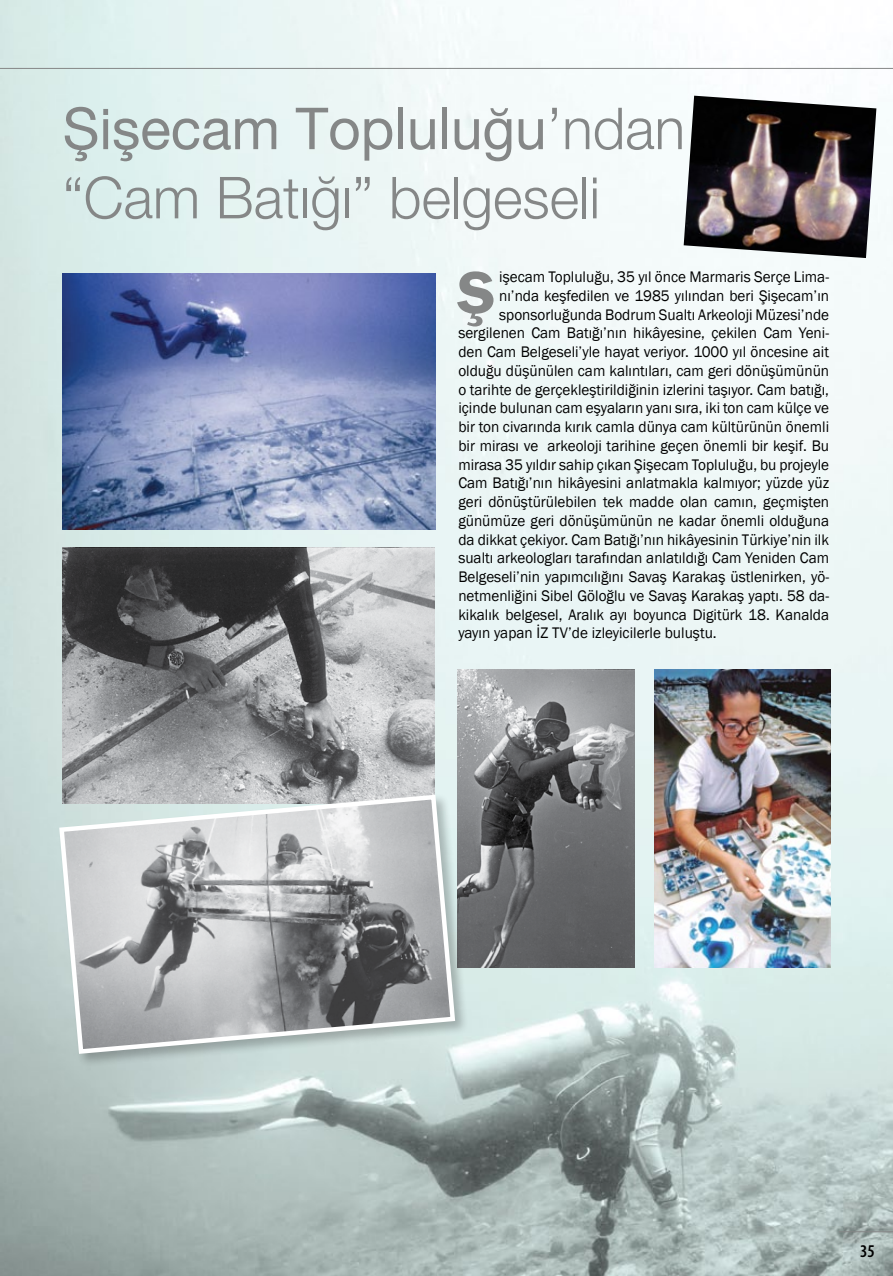
<style>
.page{position:relative;width:893px;height:1276px;background:#fff}
.page>*{position:absolute;margin:0;border:0;box-sizing:border-box;transform-origin:0 0}
.t1{font:600 61.65px "Franklin Gothic";color:#858787;scale:1.08 1}
.t2{font:57.9px "Helvetica Neue X Roman";color:#858787}
.t3{font:57.9px "Helvetica Neue X Light";color:#858787}
.t4{font:600 condensed 18px "Myriad Pro";color:#000}
.t5{font:15.75px "Franklin Gothic";color:#000;scale:.96 1}
.s1{font-family:"Helvetica Neue X Light"}
</style>
<div class="page">
<img style="left:0;top:0;width:893px;height:1276px">
<img style="left:63px;top:273px;width:373px;height:256px">
<img style="left:457px;top:670px;width:177px;height:297px">
<img style="left:63px;top:548px;width:372px;height:244px">
<hr style="left:839px;top:1231px;width:54px;height:1px;background:#858787">
<hr style="left:0;top:68px;width:893px;height:1px;background:#858787">
<img style="left:655px;top:670px;width:175px;height:297px">
<img style="left:684px;top:96px;width:192px;height:162px">
<div style="left:58px;top:793px;width:411px;height:274px;background:#000;opacity:.25"></div>
<svg style="left:57px;top:792px;width:401px;height:264px;background:#b1b5b6"></svg>
<h2 class="t2" style="left:63px;top:94px;width:624px">Şişecam Topluluğu<span class="s1">’ndan</span></h2>
<h2 class="t3" style="left:63px;top:162px;width:539px">“Cam Batığı” belgeseli</h2>
<h1 class="t1" style="left:457px;top:254px;width:37px">Ş</h1>
<p class="t5" style="left:499px;top:267px;width:345px">işecam Topluluğu, 35 yıl önce Marmaris Serçe Lima-</p>
<p class="t5" style="left:499px;top:286px;width:345px">nı’nda keşfedilen ve 1985 yılından beri Şişecam’ın</p>
<p class="t5" style="left:499px;top:305px;width:345px">sponsorluğunda Bodrum Sualtı Arkeoloji Müzesi’nde</p>
<p class="t5" style="left:458px;top:323px;width:388px">sergilenen Cam Batığı’nın hikâyesine, çekilen Cam Yeni-</p>
<p class="t5" style="left:458px;top:342px;width:388px">den Cam Belgeseli’yle hayat veriyor. 1000 yıl öncesine ait</p>
<p class="t5" style="left:458px;top:361px;width:388px">olduğu düşünülen cam kalıntıları, cam geri dönüşümünün</p>
<p class="t5" style="left:458px;top:379px;width:388px">o tarihte de gerçekleştirildiğinin izlerini taşıyor. Cam batığı,</p>
<p class="t5" style="left:458px;top:398px;width:388px">içinde bulunan cam eşyaların yanı sıra, iki ton cam külçe ve</p>
<p class="t5" style="left:458px;top:417px;width:388px">bir ton civarında kırık camla dünya cam kültürünün önemli</p>
<p class="t5" style="left:458px;top:436px;width:388px">bir mirası ve arkeoloji tarihine geçen önemli bir keşif. Bu</p>
<p class="t5" style="left:458px;top:454px;width:388px">mirasa 35 yıldır sahip çıkan Şişecam Topluluğu, bu projeyle</p>
<p class="t5" style="left:458px;top:473px;width:388px">Cam Batığı’nın hikâyesini anlatmakla kalmıyor; yüzde yüz</p>
<p class="t5" style="left:458px;top:492px;width:388px">geri dönüştürülebilen tek madde olan camın, geçmişten</p>
<p class="t5" style="left:458px;top:511px;width:388px">günümüze geri dönüşümünün ne kadar önemli olduğuna</p>
<p class="t5" style="left:458px;top:529px;width:388px">da dikkat çekiyor. Cam Batığı’nın hikâyesinin Türkiye’nin ilk</p>
<p class="t5" style="left:458px;top:548px;width:388px">sualtı arkeologları tarafından anlatıldığı Cam Yeniden Cam</p>
<p class="t5" style="left:458px;top:567px;width:388px">Belgeseli’nin yapımcılığını Savaş Karakaş üstlenirken, yö-</p>
<p class="t5" style="left:458px;top:586px;width:388px">netmenliğini Sibel Göloğlu ve Savaş Karakaş yaptı. 58 da-</p>
<p class="t5" style="left:458px;top:604px;width:388px">kikalık belgesel, Aralık ayı boyunca Digitürk 18. Kanalda</p>
<p class="t5" style="left:458px;top:623px;width:271px">yayın yapan İZ TV’de izleyicilerle buluştu.</p>
<p class="t4" style="left:860px;top:1239px;width:16px">35</p>
</div>
